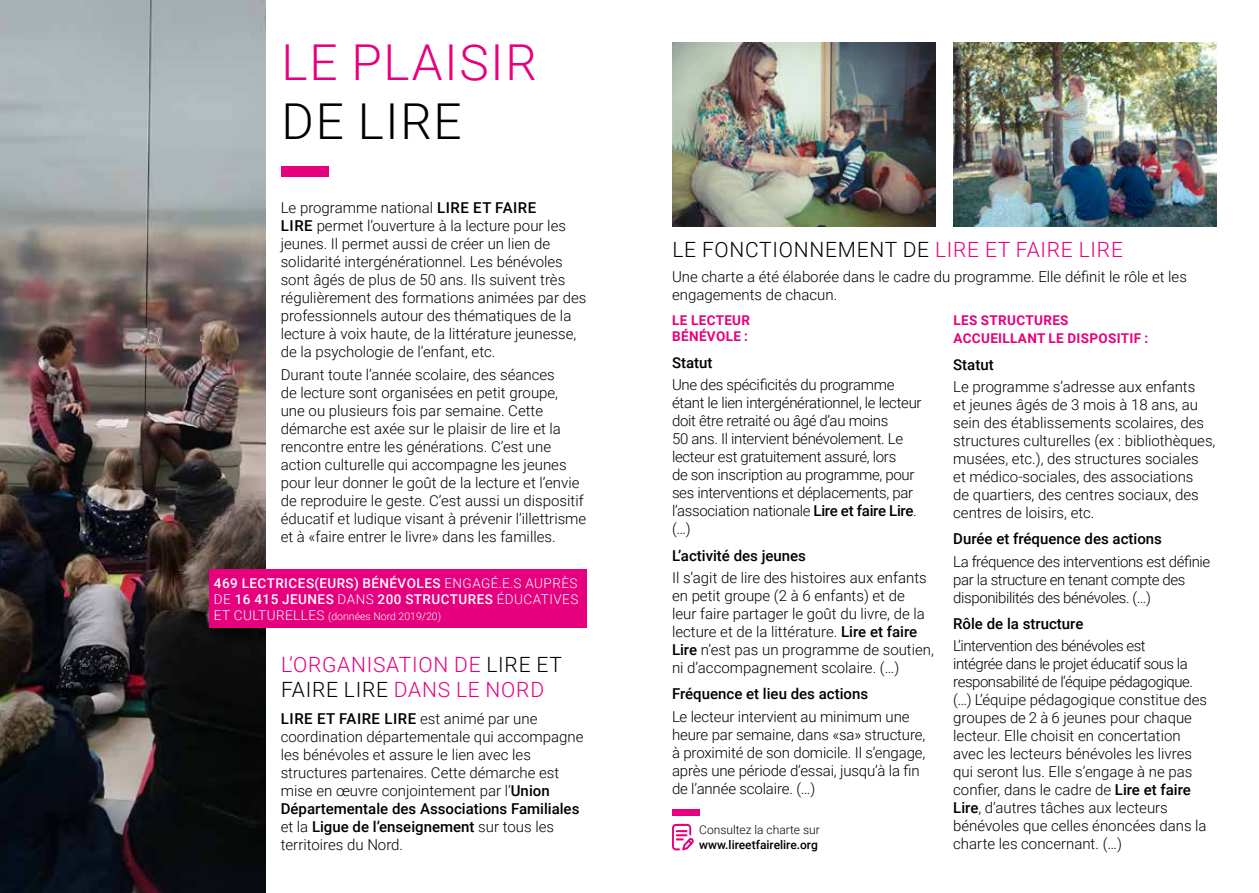
<style>
.page{position:relative;width:1259px;height:893px;background:#fff}
.page>*{position:absolute;margin:0;border:0;box-sizing:border-box;transform-origin:0 0}
.t1{font:300 49.5px "Roboto";letter-spacing:.035em;color:#e6007d}
.t2{font:300 49.5px "Roboto";letter-spacing:.035em;color:#000}
.t3{font:300 21px/25.2px "Roboto";letter-spacing:.035em;color:#e6007d}
.t4{font:300 21px "Roboto";letter-spacing:.035em;color:#000}
.t5{font:300 15px/18px "Roboto";color:#000}
.t6{font:300 15px/18px "Roboto";letter-spacing:-.02em;color:#000}
.t7{font:500 15px "Roboto";color:#000}
.t8{font:300 15px/18px "Roboto";letter-spacing:-.025em;color:#000}
.t9{font:500 13.5px/16.2px "Roboto";letter-spacing:.035em;color:#fff}
.t10{font:700 13.5px/16.2px "Roboto";letter-spacing:.025em;color:#e6007d}
.t11{font:500 12px "Roboto";color:#000}
.t12{font:300 12px "Roboto";color:#000}
.t13{font:300 10.5px "Roboto";color:#fff}
.s1{font-weight:500}
.s2{font-weight:300}
.s3{font-size:13.5px}
.s4{color:#000}
.s5{color:#e6007d}
</style>
<div class="page">
<img style="left:672px;top:43px;width:263px;height:183px">
<img style="left:953px;top:43px;width:263px;height:183px">
<svg style="left:672px;top:824px;width:22px;height:26px"></svg>
<div style="left:672px;top:809px;width:27px;height:6px;background:#e6007d"></div>
<img style="left:0;top:0;width:265px;height:893px">
<div style="left:281px;top:166px;width:47px;height:11px;background:#e6007d"></div>
<div style="left:209px;top:570px;width:378px;height:58px;background:#e6007d"></div>
<h1 class="t1" style="left:282px;top:27px;width:257px">LE PLAISIR</h1>
<h1 class="t2" style="left:282px;top:87px;width:182px">DE LIRE</h1>
<p class="t5" style="left:281px;top:198px;width:307px">Le programme national <span class="s1">LIRE ET FAIRE<br>LIRE</span> permet l’ouverture à la lecture pour les jeunes. Il permet aussi de créer un lien de solidarité intergénérationnel. Les bénévoles sont âgés de plus de 50 ans. Ils suivent très régulièrement des formations animées par des professionnels autour des thématiques de la lecture à voix haute, de la littérature jeunesse, de la psychologie de l’enfant, etc.</p>
<p class="t5" style="left:281px;top:365px;width:307px">Durant toute l’année scolaire, des séances<br>de lecture sont organisées en petit groupe,<br>une ou plusieurs fois par semaine. Cette démarche est axée sur le plaisir de lire et la rencontre entre les générations. C’est une action culturelle qui accompagne les jeunes pour leur donner le goût de la lecture et l’envie de reproduire le geste. C’est aussi un dispositif éducatif et ludique visant à prévenir l’illettrisme et à «faire entrer le livre» dans les familles.</p>
<p class="t9" style="left:214px;top:574px;width:366px">469 LECTRICES(EURS) BÉNÉVOLES <span class="s2">ENGAGÉ.E.S AUPRÈS<br>DE</span> 16 415 JEUNES <span class="s2">DANS</span> 200 STRUCTURES <span class="s2">ÉDUCATIVES</span></p>
<p class="t13" style="left:214px;top:609px;width:229px"><span class="s3">ET CULTURELLES</span> (données Nord 2019/20)</p>
<h2 class="t3" style="left:281px;top:651px;width:282px">L’ORGANISATION DE <span class="s4">LIRE ET<br>FAIRE LIRE</span> DANS LE NORD</h2>
<p class="t5" style="left:281px;top:709px;width:304px"><span class="s1">LIRE ET FAIRE LIRE</span> est animé par une coordination départementale qui accompagne les bénévoles et assure le lien avec les structures partenaires. Cette démarche est mise en œuvre conjointement par l’<span class="s1">Union Départementale des Associations Familiales </span>et la <span class="s1">Ligue de l’enseignement</span> sur tous les territoires du Nord.</p>
<h2 class="t4" style="left:672px;top:235px;width:452px">LE FONCTIONNEMENT DE <span class="s5">LIRE ET FAIRE LIRE</span></h2>
<p class="t5" style="left:672px;top:267px;width:516px">Une charte a été élaborée dans le cadre du programme. Elle définit le rôle et les engagements de chacun.</p>
<p class="t10" style="left:672px;top:312px;width:79px">LE LECTEUR<br>BÉNÉVOLE :</p>
<p class="t7" style="left:672px;top:352px;width:42px">Statut</p>
<p class="t6" style="left:672px;top:375px;width:251px">Une des spécificités du programme étant le lien intergénérationnel, le lecteur doit être retraité ou âgé d’au moins<br>50 ans. Il intervient bénévolement. Le lecteur est gratuitement assuré, lors<br>de son inscription au programme, pour ses interventions et déplacements, par l’association nationale <span class="s1">Lire et faire Lire</span>. (…)</p>
<p class="t7" style="left:672px;top:545px;width:135px">L’activité des jeunes</p>
<p class="t5" style="left:672px;top:568px;width:263px">Il s’agit de lire des histoires aux enfants en petit groupe (2 à 6 enfants) et de<br>leur faire partager le goût du livre, de la lecture et de la littérature. <span class="s1">Lire et faire Lire</span> n’est pas un programme de soutien, ni d’accompagnement scolaire. (…)</p>
<p class="t7" style="left:672px;top:683px;width:198px">Fréquence et lieu des actions</p>
<p class="t5" style="left:672px;top:707px;width:255px">Le lecteur intervient au minimum une heure par semaine, dans «sa» structure, à proximité de son domicile. Il s’engage, après une période d’essai, jusqu’à la fin de l’année scolaire. (…)</p>
<p class="t10" style="left:953px;top:311px;width:196px;line-height:18px">LES STRUCTURES<br>ACCUEILLANT LE DISPOSITIF :</p>
<p class="t7" style="left:953px;top:354px;width:42px">Statut</p>
<p class="t5" style="left:953px;top:377px;width:264px">Le programme s’adresse aux enfants<br>et jeunes âgés de 3 mois à 18 ans, au sein des établissements scolaires, des structures culturelles (ex : bibliothèques, musées, etc.), des structures sociales<br>et médico-sociales, des associations<br>de quartiers, des centres sociaux, des centres de loisirs, etc.</p>
<p class="t7" style="left:953px;top:528px;width:210px">Durée et fréquence des actions</p>
<p class="t8" style="left:953px;top:552px;width:259px">La fréquence des interventions est définie par la structure en tenant compte des disponibilités des bénévoles. (…)</p>
<p class="t7" style="left:953px;top:613px;width:132px">Rôle de la structure</p>
<p class="t5" style="left:953px;top:636px;width:255px">L’intervention des bénévoles est<br>intégrée dans le projet éducatif sous la responsabilité de l’équipe pédagogique. (…) L’équipe pédagogique constitue des groupes de 2 à 6 jeunes pour chaque lecteur. Elle choisit en concertation avec les lecteurs bénévoles les livres qui seront lus. Elle s’engage à ne pas confier, dans le cadre de <span class="s1">Lire et faire Lire</span>, d’autres tâches aux lecteurs bénévoles que celles énoncées dans la charte les concernant. (…)</p>
<p class="t12" style="left:699px;top:822px;width:122px">Consultez la charte sur</p>
<p class="t11" style="left:699px;top:836px;width:120px">www.lireetfairelire.org</p>
</div>
